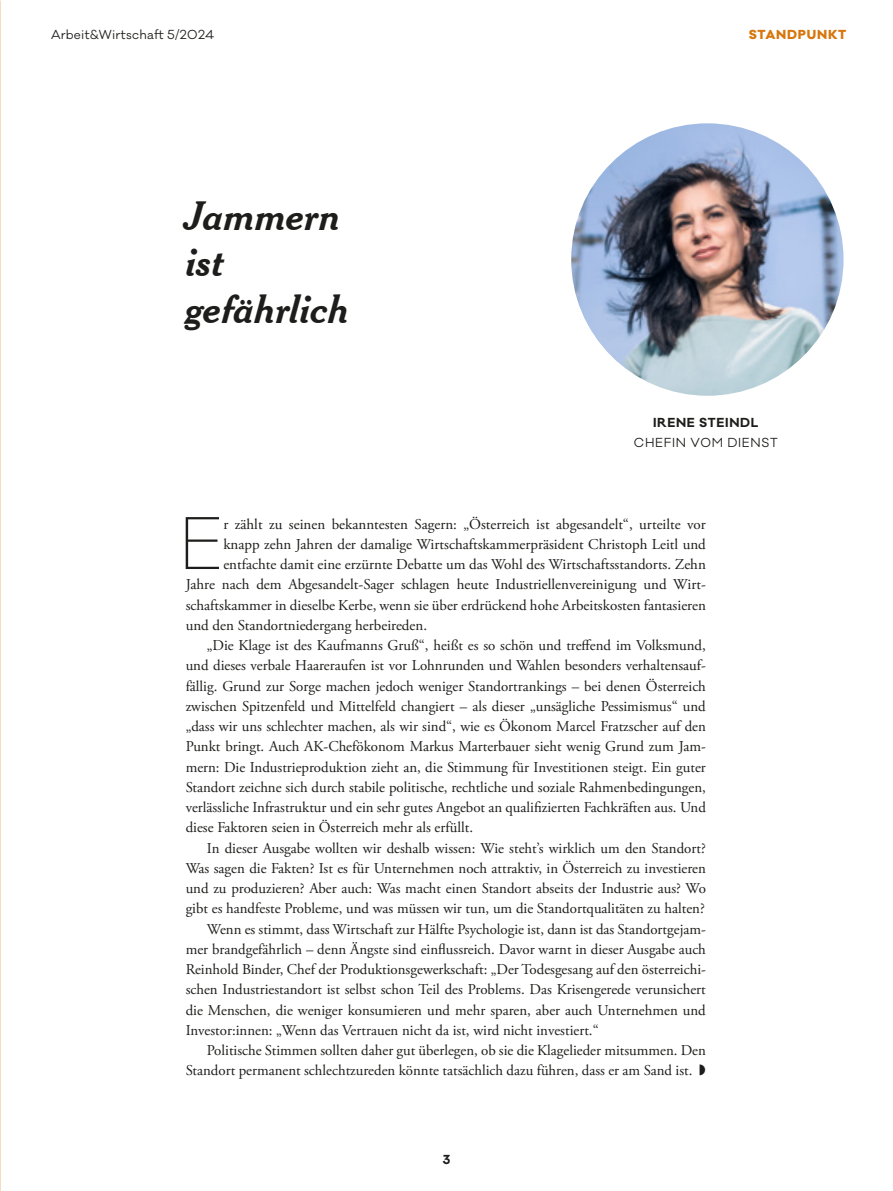
<style>
.page{position:relative;width:893px;height:1191px;background:#fff}
.page>*{position:absolute;margin:0;border:0;box-sizing:border-box;transform-origin:0 0}
.t1{font:200 68.25px "Galano Classic";color:#1d1d1b}
.t2{font:39px/46.5px "Cheltenham BT Bold Italic Headline";letter-spacing:-.01em;color:#1d1d1b}
.t3{font:15px "Adobe Garamond Pro";color:#1d1d1b}
.t4{font:12px "Galano Classic";letter-spacing:.03em;color:#1d1d1b}
.t5{font:12px "Galano Classic";letter-spacing:.06em;color:#1d1d1b}
.t6{font:700 12px "Galano Classic";letter-spacing:.06em;color:#1d1d1b}
.t7{font:800 12px "Galano Classic";letter-spacing:.07em;color:#d7760c}
</style>
<div class="page">
<img style="left:571px;top:123px;width:272px;height:273px;border-radius:136px">
<p class="t4" style="left:51px;top:27px;width:165px">Arbeit&amp;Wirtschaft 5/2024</p>
<p class="t7" style="left:749px;top:27px;width:99px">STANDPUNKT</p>
<h2 class="t2" style="left:186px;top:192px;width:166px">Jammern ist gefährlich</h2>
<p class="t6" style="left:653px;top:415px;width:107px">IRENE STEINDL</p>
<p class="t5" style="left:634px;top:435px;width:145px">CHEFIN VOM DIENST</p>
<h1 class="t1" style="left:179px;top:499px;width:46px">E</h1>
<p class="t3" style="left:223px;top:515px;width:484px">r zählt zu seinen bekanntesten Sagern: „Österreich ist abgesandelt“, urteilte vor</p>
<p class="t3" style="left:223px;top:535px;width:484px">knapp zehn Jahren der damalige Wirtschaftskammerpräsident Christoph Leitl und</p>
<p class="t3" style="left:223px;top:555px;width:484px">entfachte damit eine erzürnte Debatte um das Wohl des Wirtschaftsstandorts. Zehn</p>
<p class="t3" style="left:186px;top:575px;width:522px">Jahre nach dem Abgesandelt-Sager schlagen heute Industriellenvereinigung und Wirt-</p>
<p class="t3" style="left:186px;top:596px;width:522px">schaftskammer in dieselbe Kerbe, wenn sie über erdrückend hohe Arbeitskosten fantasieren</p>
<p class="t3" style="left:186px;top:616px;width:243px">und den Standortniedergang herbeireden.</p>
<p class="t3" style="left:207px;top:636px;width:500px">„Die Klage ist des Kaufmanns Gruß“, heißt es so schön und treffend im Volksmund,</p>
<p class="t3" style="left:186px;top:656px;width:522px">und dieses verbale Haareraufen ist vor Lohnrunden und Wahlen besonders verhaltensauf-</p>
<p class="t3" style="left:186px;top:677px;width:522px">fällig. Grund zur Sorge machen jedoch weniger Standortrankings – bei denen Österreich</p>
<p class="t3" style="left:186px;top:697px;width:522px">zwischen Spitzenfeld und Mittelfeld changiert – als dieser „unsägliche Pessimismus“ und</p>
<p class="t3" style="left:186px;top:717px;width:522px">„dass wir uns schlechter machen, als wir sind“, wie es Ökonom Marcel Fratzscher auf den</p>
<p class="t3" style="left:186px;top:737px;width:522px">Punkt bringt. Auch AK-Chefökonom Markus Marterbauer sieht wenig Grund zum Jam-</p>
<p class="t3" style="left:186px;top:758px;width:522px">mern: Die Industrieproduktion zieht an, die Stimmung für Investitionen steigt. Ein guter</p>
<p class="t3" style="left:186px;top:778px;width:522px">Standort zeichne sich durch stabile politische, rechtliche und soziale Rahmenbedingungen,</p>
<p class="t3" style="left:186px;top:798px;width:522px">verlässliche Infrastruktur und ein sehr gutes Angebot an qualifizierten Fachkräften aus. Und</p>
<p class="t3" style="left:186px;top:818px;width:289px">diese Faktoren seien in Österreich mehr als erfüllt.</p>
<p class="t3" style="left:207px;top:839px;width:500px">In dieser Ausgabe wollten wir deshalb wissen: Wie steht’s wirklich um den Standort?</p>
<p class="t3" style="left:186px;top:859px;width:522px">Was sagen die Fakten? Ist es für Unternehmen noch attraktiv, in Österreich zu investieren</p>
<p class="t3" style="left:186px;top:879px;width:522px">und zu produzieren? Aber auch: Was macht einen Standort abseits der Industrie aus? Wo</p>
<p class="t3" style="left:186px;top:899px;width:521px">gibt es handfeste Probleme, und was müssen wir tun, um die Standortqualitäten zu halten?</p>
<p class="t3" style="left:207px;top:920px;width:500px">Wenn es stimmt, dass Wirtschaft zur Hälfte Psychologie ist, dann ist das Standortgejam-</p>
<p class="t3" style="left:186px;top:940px;width:522px">mer brandgefährlich – denn Ängste sind einflussreich. Davor warnt in dieser Ausgabe auch</p>
<p class="t3" style="left:186px;top:960px;width:522px">Reinhold Binder, Chef der Produktionsgewerkschaft: „Der Todesgesang auf den österreichi-</p>
<p class="t3" style="left:186px;top:980px;width:522px">schen Industriestandort ist selbst schon Teil des Problems. Das Krisengerede verunsichert</p>
<p class="t3" style="left:186px;top:1001px;width:522px">die Menschen, die weniger konsumieren und mehr sparen, aber auch Unternehmen und</p>
<p class="t3" style="left:186px;top:1021px;width:414px">Investor:innen: „Wenn das Vertrauen nicht da ist, wird nicht investiert.“</p>
<p class="t3" style="left:207px;top:1041px;width:500px">Politische Stimmen sollten daher gut überlegen, ob sie die Klagelieder mitsummen. Den</p>
<p class="t3" style="left:186px;top:1061px;width:508px">Standort permanent schlechtzureden könnte tatsächlich dazu führen, dass er am Sand ist.</p>
<p class="t6" style="left:443px;top:1151px;width:9px">3</p>
</div>
